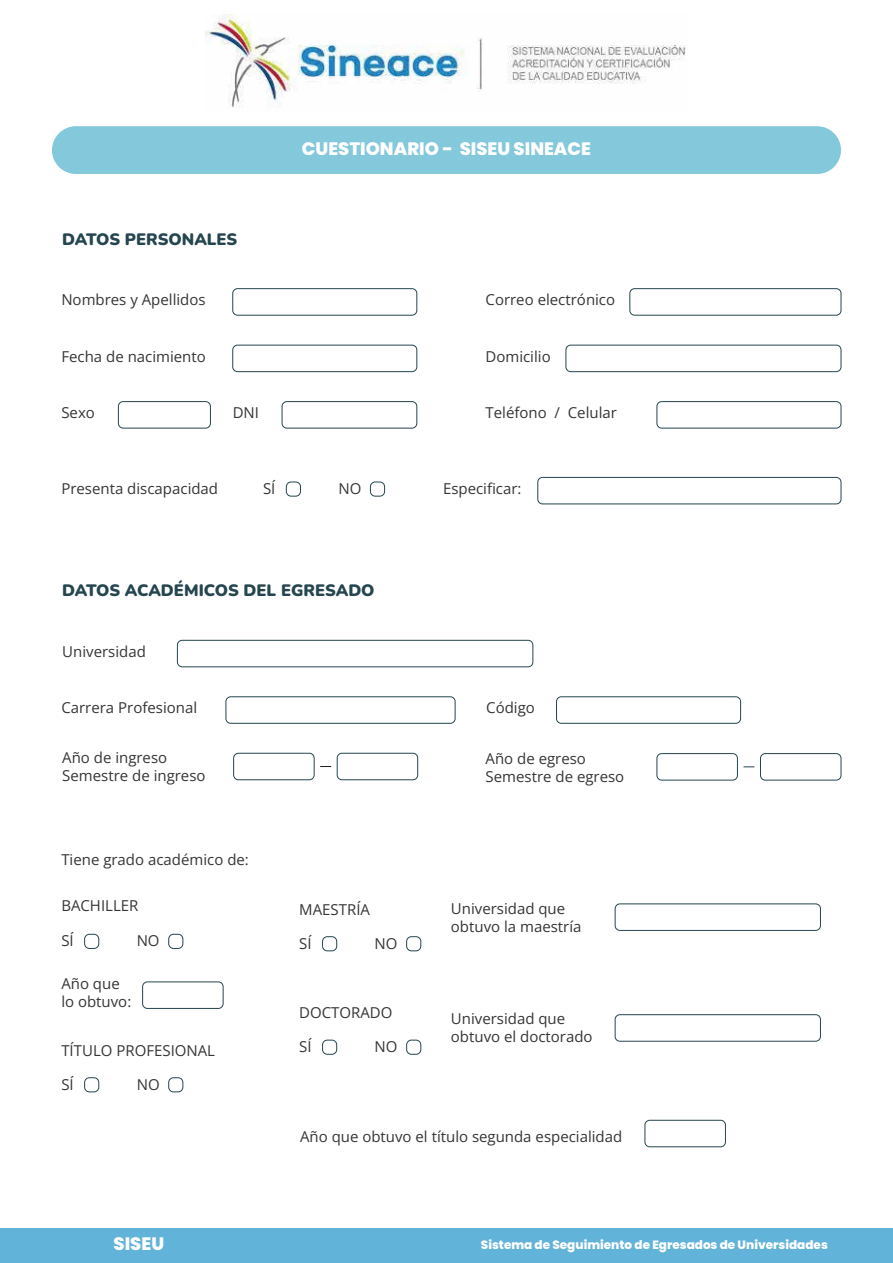
<style>
.page{position:relative;width:893px;height:1263px;background:#fff}
.page>*{position:absolute;margin:0;border:0;box-sizing:border-box;transform-origin:0 0}
.t1{font:800 18px "Poppins";color:#fff}
.t2{font:900 16.5px "Nunito";color:#25454f}
.t3{font:15px/18px "Open Sans";color:#353535}
.t4{font:800 12px "Poppins";color:#fff}
</style>
<div class="page">
<div style="left:52px;top:126px;width:789px;height:48px;background:#84c8db;border-radius:24px"></div>
<div style="left:233px;top:288px;width:184px;height:27px;border:1px solid #25454f;border-radius:5px"></div>
<div style="left:233px;top:345px;width:184px;height:27px;border:1px solid #25454f;border-radius:5px"></div>
<div style="left:118px;top:401px;width:93px;height:27px;border:1px solid #25454f;border-radius:5px"></div>
<div style="left:282px;top:401px;width:135px;height:27px;border:1px solid #25454f;border-radius:5px"></div>
<div style="left:286px;top:482px;width:15px;height:14px;border:1px solid #25454f;border-radius:5px"></div>
<div style="left:370px;top:482px;width:15px;height:14px;border:1px solid #25454f;border-radius:5px"></div>
<div style="left:84px;top:934px;width:15px;height:15px;border:1px solid #25454f;border-radius:5px"></div>
<div style="left:169px;top:934px;width:14px;height:15px;border:1px solid #25454f;border-radius:5px"></div>
<div style="left:84px;top:1077px;width:15px;height:15px;border:1px solid #25454f;border-radius:5px"></div>
<div style="left:169px;top:1077px;width:14px;height:15px;border:1px solid #25454f;border-radius:5px"></div>
<div style="left:322px;top:936px;width:15px;height:15px;border:1px solid #25454f;border-radius:5px"></div>
<div style="left:406px;top:936px;width:15px;height:15px;border:1px solid #25454f;border-radius:5px"></div>
<div style="left:322px;top:1040px;width:15px;height:14px;border:1px solid #25454f;border-radius:5px"></div>
<div style="left:406px;top:1040px;width:15px;height:14px;border:1px solid #25454f;border-radius:5px"></div>
<div style="left:630px;top:288px;width:211px;height:27px;border:1px solid #25454f;border-radius:5px"></div>
<div style="left:538px;top:477px;width:303px;height:27px;border:1px solid #25454f;border-radius:5px"></div>
<div style="left:566px;top:345px;width:275px;height:27px;border:1px solid #25454f;border-radius:5px"></div>
<div style="left:657px;top:401px;width:184px;height:27px;border:1px solid #25454f;border-radius:5px"></div>
<div style="left:556px;top:697px;width:185px;height:26px;border:1px solid #25454f;border-radius:5px"></div>
<div style="left:226px;top:697px;width:229px;height:26px;border:1px solid #25454f;border-radius:5px"></div>
<div style="left:177px;top:640px;width:356px;height:27px;border:1px solid #25454f;border-radius:5px"></div>
<div style="left:233px;top:753px;width:81px;height:27px;border:1px solid #25454f;border-radius:5px"></div>
<div style="left:142px;top:982px;width:81px;height:26px;border:1px solid #25454f;border-radius:5px"></div>
<div style="left:645px;top:1120px;width:81px;height:27px;border:1px solid #25454f;border-radius:5px"></div>
<div style="left:337px;top:753px;width:81px;height:27px;border:1px solid #25454f;border-radius:5px"></div>
<div style="left:657px;top:753px;width:81px;height:27px;border:1px solid #25454f;border-radius:5px"></div>
<div style="left:615px;top:904px;width:206px;height:26px;border:1px solid #25454f;border-radius:5px"></div>
<div style="left:615px;top:1014px;width:206px;height:27px;border:1px solid #25454f;border-radius:5px"></div>
<div style="left:760px;top:753px;width:81px;height:27px;border:1px solid #25454f;border-radius:5px"></div>
<div style="left:0;top:1229px;width:893px;height:34px;background:#62b3da"></div>
<img style="left:205px;top:14px;width:481px;height:93px">
<p class="t1" style="left:302px;top:138px;width:291px">CUESTIONARIO - SISEU SINEACE</p>
<p class="t2" style="left:62px;top:227px;width:177px">DATOS PERSONALES</p>
<p class="t3" style="left:61px;top:290px;width:146px">Nombres y Apellidos</p>
<p class="t3" style="left:486px;top:290px;width:131px">Correo electrónico</p>
<p class="t3" style="left:61px;top:347px;width:146px">Fecha de nacimiento</p>
<p class="t3" style="left:486px;top:347px;width:67px">Domicilio</p>
<p class="t3" style="left:61px;top:403px;width:35px">Sexo</p>
<p class="t3" style="left:233px;top:403px;width:28px">DNI</p>
<p class="t3" style="left:486px;top:403px;width:133px">Teléfono / Celular</p>
<p class="t3" style="left:61px;top:479px;width:158px">Presenta discapacidad</p>
<p class="t3" style="left:263px;top:479px;width:14px">SÍ</p>
<p class="t3" style="left:338px;top:479px;width:24px">NO</p>
<p class="t3" style="left:443px;top:479px;width:80px">Especificar:</p>
<p class="t2" style="left:62px;top:579px;width:314px">DATOS ACADÉMICOS DEL EGRESADO</p>
<p class="t3" style="left:62px;top:642px;width:85px">Universidad</p>
<p class="t3" style="left:61px;top:698px;width:137px">Carrera Profesional</p>
<p class="t3" style="left:486px;top:698px;width:50px">Código</p>
<p class="t3" style="left:62px;top:748px;width:145px">Año de ingreso<br>Semestre de ingreso</p>
<p class="t3" style="left:61px;top:850px;width:189px">Tiene grado académico de:</p>
<p class="t3" style="left:61px;top:896px;width:79px">BACHILLER</p>
<p class="t3" style="left:61px;top:931px;width:14px">SÍ</p>
<p class="t3" style="left:137px;top:931px;width:24px">NO</p>
<p class="t3" style="left:61px;top:974px;width:71px">Año que lo obtuvo:</p>
<p class="t3" style="left:61px;top:1041px;width:155px">TÍTULO PROFESIONAL</p>
<p class="t3" style="left:61px;top:1075px;width:14px">SÍ</p>
<p class="t3" style="left:137px;top:1075px;width:24px">NO</p>
<p class="t3" style="left:299px;top:900px;width:72px">MAESTRÍA</p>
<p class="t3" style="left:299px;top:934px;width:14px">SÍ</p>
<p class="t3" style="left:375px;top:934px;width:24px">NO</p>
<p class="t3" style="left:299px;top:1003px;width:95px">DOCTORADO</p>
<p class="t3" style="left:299px;top:1037px;width:14px">SÍ</p>
<p class="t3" style="left:375px;top:1037px;width:24px">NO</p>
<p class="t3" style="left:486px;top:749px;width:140px">Año de egreso<br>Semestre de egreso</p>
<p class="t3" style="left:451px;top:899px;width:132px">Universidad que obtuvo la maestría</p>
<p class="t3" style="left:451px;top:1009px;width:143px">Universidad que obtuvo el doctorado</p>
<p class="t3" style="left:300px;top:1127px;width:324px">Año que obtuvo el título segunda especialidad</p>
<p class="t1" style="left:114px;top:1233px;width:52px">SISEU</p>
<p class="t4" style="left:481px;top:1238px;width:348px">Sistema de Seguimiento de Egresados de Universidades</p>
</div>
